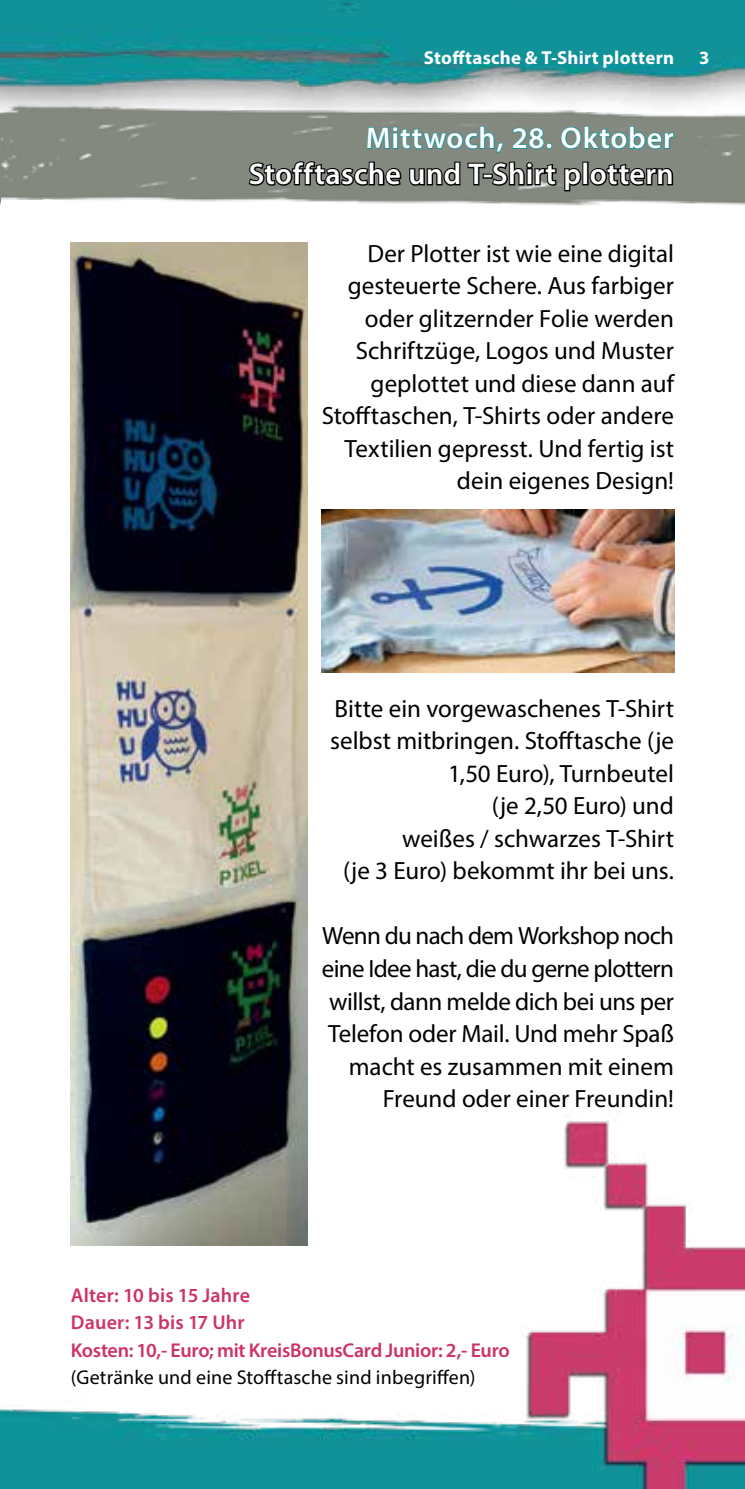
<style>
.page{position:relative;width:745px;height:1489px;background:#fff}
.page>*{position:absolute;margin:0;border:0;box-sizing:border-box;transform-origin:0 0}
.t1{font:600 30px/36px "Myriad Pro";letter-spacing:.02em;color:#fff;text-align:right}
.t2{font:25px/32.5px "Myriad Pro";color:#000;text-align:right}
.t3{font:600 20px/27.5px "Myriad Pro";letter-spacing:-.015em;color:#c36}
.t4{font:20px "Myriad Pro";letter-spacing:.01em;color:#000}
.t5{font:700 18.75px "Myriad Pro";letter-spacing:.015em;color:#fff}
</style>
<div class="page">
<img style="left:0;top:0;width:744px;height:1488px">
<img style="left:0;top:101px;width:744px;height:108px">
<img style="left:321px;top:510px;width:352px;height:162px">
<img style="left:71px;top:243px;width:236px;height:1002px">
<svg style="left:246px;top:104px;width:428px;height:131px"></svg>
<p class="t5" style="left:423px;top:45px;width:251px">Stofftasche &amp; T-Shirt plottern</p>
<p class="t5" style="left:698px;top:45px;width:12px">3</p>
<p class="t1" style="left:249px;top:119px;width:426px">Mittwoch, 28. Oktober<br>Stofftasche und T-Shirt plottern</p>
<p class="t2" style="left:321px;top:236px;width:353px">Der Plotter ist wie eine digital gesteuerte Schere. Aus farbiger oder glitzernder Folie werden<br>Schriftzüge, Logos und Muster geplottet und diese dann auf<br>Stofftaschen, T-Shirts oder andere<br>Textilien gepresst. Und fertig ist dein eigenes Design!</p>
<p class="t2" style="left:330px;top:691px;width:345px">Bitte ein vorgewaschenes T-Shirt selbst mitbringen. Stofftasche (je<br>1,50 Euro), Turnbeutel<br>(je 2,50 Euro) und<br>weißes / schwarzes T-Shirt<br>(je 3 Euro) bekommt ihr bei uns.</p>
<p class="t2" style="left:322px;top:919px;width:353px">Wenn du nach dem Workshop noch eine Idee hast, die du gerne plottern willst, dann melde dich bei uns per<br>Telefon oder Mail. Und mehr Spaß macht es zusammen mit einem<br>Freund oder einer Freundin!</p>
<p class="t3" style="left:71px;top:1280px;width:440px">Alter: 10 bis 15 Jahre<br>Dauer: 13 bis 17 Uhr<br>Kosten: 10,- Euro; mit KreisBonusCard Junior: 2,- Euro</p>
<p class="t4" style="left:71px;top:1364px;width:406px">(Getränke und eine Stofftasche sind inbegriffen)</p>
</div>
